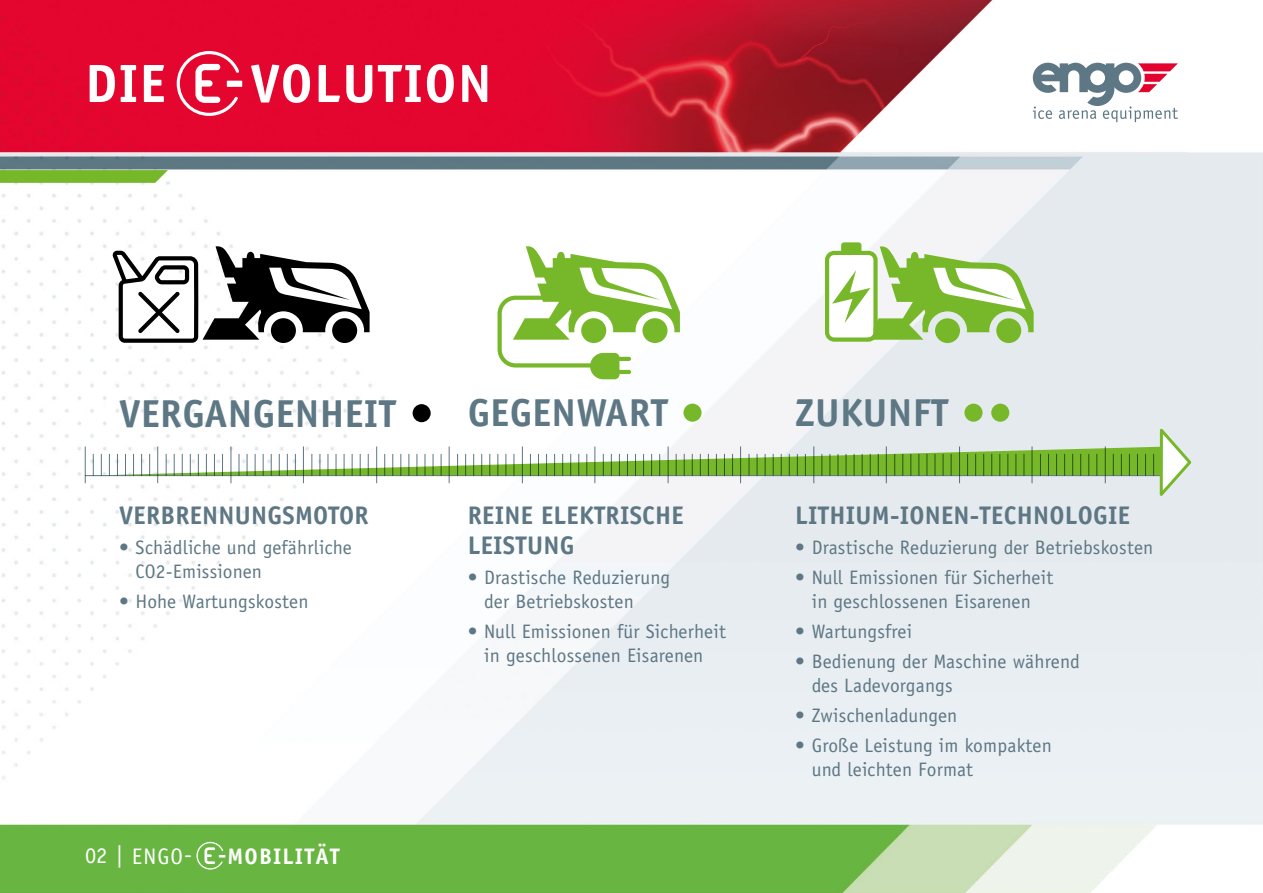
<style>
.page{position:relative;width:1263px;height:893px;background:#fff}
.page>*{position:absolute;margin:0;border:0;box-sizing:border-box;transform-origin:0 0}
.t1{font:700 54px "Officina Sans";letter-spacing:.025em;color:#fff}
.t2{font:700 39px "Officina Sans";letter-spacing:.01em;color:#5d7784}
.t3{font:700 25.5px/30px "Officina Sans";letter-spacing:.01em;color:#5d7784}
.t4{font:700 22.5px "Officina Sans";letter-spacing:.05em;color:#fff}
.t5{font:19.5px/24px "Officina Sans";letter-spacing:.01em;color:#5d7784}
.s1{font-weight:400}
</style>
<div class="page">
<img style="left:0;top:0;width:1263px;height:893px">
<svg style="left:1033px;top:63px;width:145px;height:59px"></svg>
<svg style="left:0;top:170px;width:168px;height:13px;background:#7dbb35"></svg>
<svg style="left:196px;top:842px;width:27px;height:28px"></svg>
<div style="left:683px;top:404px;width:18px;height:18px;background:#76b82a;border-radius:50%"></div>
<div style="left:964px;top:404px;width:18px;height:18px;background:#76b82a;border-radius:50%"></div>
<div style="left:413px;top:404px;width:18px;height:18px;background:#000;border-radius:50%"></div>
<div style="left:991px;top:404px;width:18px;height:18px;background:#76b82a;border-radius:50%"></div>
<svg style="left:177px;top:51px;width:62px;height:65px"></svg>
<svg style="left:112px;top:245px;width:258px;height:98px"></svg>
<svg style="left:497px;top:245px;width:183px;height:134px"></svg>
<svg style="left:825px;top:242px;width:209px;height:101px"></svg>
<svg style="left:85px;top:426px;width:1109px;height:76px"></svg>
<h1 class="t1" style="left:85px;top:50px;width:408px">DIE -VOLUTION</h1>
<h2 class="t2" style="left:119px;top:389px;width:278px">VERGANGENHEIT</h2>
<h3 class="t3" style="left:119px;top:500px;width:251px">VERBRENNUNGSMOTOR</h3>
<p class="t5" style="left:136px;top:536px;width:218px;text-indent:-16px">• Schädliche und gefährliche<br>CO2-Emissionen</p>
<p class="t5" style="left:119px;top:590px;width:191px">• Hohe Wartungskosten</p>
<p class="t4" style="left:85px;top:842px;width:256px"><span class="s1">02 | ENGO-</span> -MOBILITÄT</p>
<h2 class="t2" style="left:468px;top:389px;width:202px">GEGENWART</h2>
<h3 class="t3" style="left:468px;top:500px;width:218px">REINE ELEKTRISCHE<br>LEISTUNG</h3>
<p class="t5" style="left:484px;top:565px;width:187px;text-indent:-16px">• Drastische Reduzierung der Betriebskosten</p>
<p class="t5" style="left:468px;top:619px;width:260px;text-align:center">• Null Emissionen für Sicherheit in geschlossenen Eisarenen</p>
<h2 class="t2" style="left:795px;top:389px;width:155px">ZUKUNFT</h2>
<h3 class="t3" style="left:795px;top:500px;width:336px">LITHIUM-IONEN-TECHNOLOGIE</h3>
<p class="t5" style="left:795px;top:535px;width:360px">• Drastische Reduzierung der Betriebskosten</p>
<p class="t5" style="left:795px;top:565px;width:260px;text-align:center">• Null Emissionen für Sicherheit in geschlossenen Eisarenen</p>
<p class="t5" style="left:795px;top:619px;width:118px">• Wartungsfrei</p>
<p class="t5" style="left:812px;top:649px;width:270px;text-indent:-16px">• Bedienung der Maschine während des Ladevorgangs</p>
<p class="t5" style="left:795px;top:703px;width:164px">• Zwischenladungen</p>
<p class="t5" style="left:812px;top:733px;width:242px;text-indent:-16px">• Große Leistung im kompakten und leichten Format</p>
</div>
